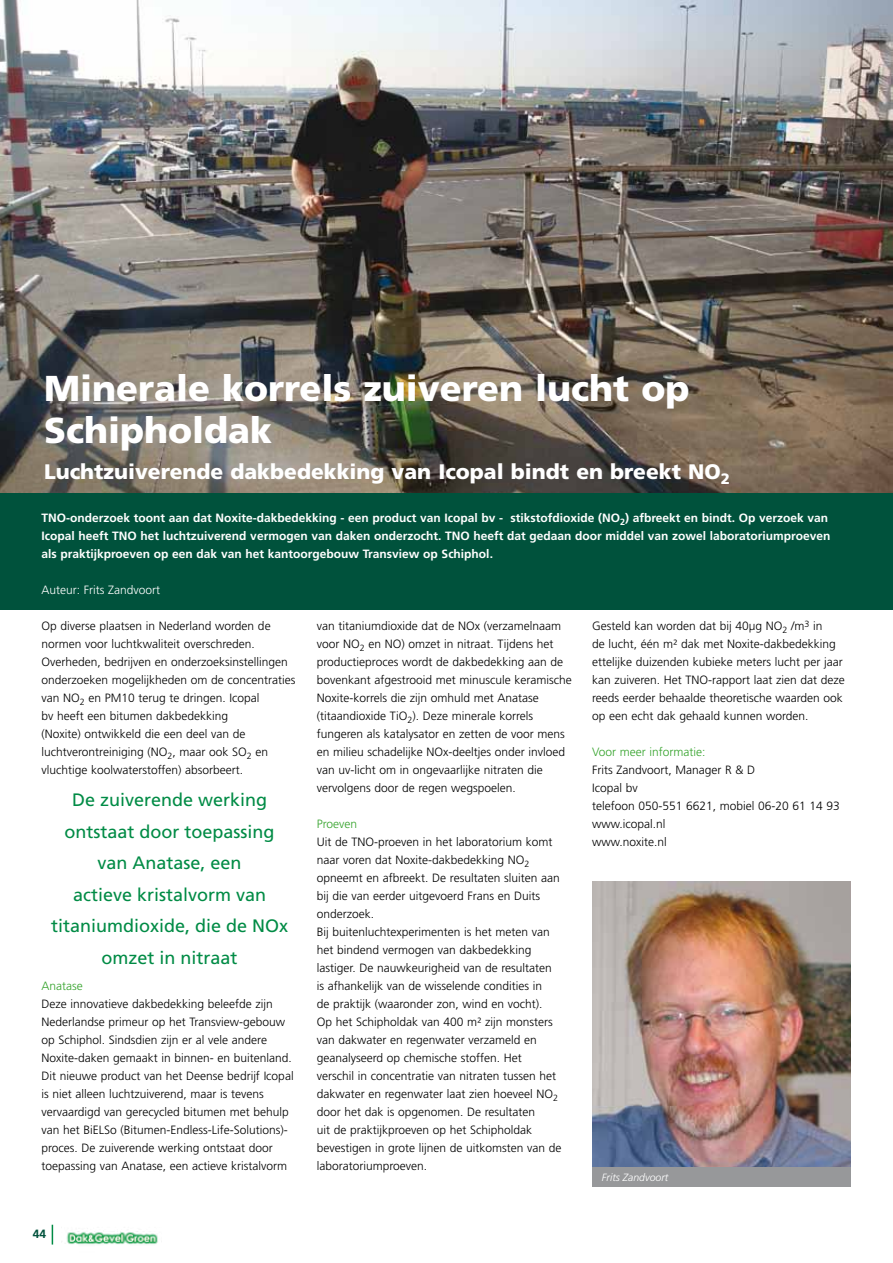
<style>
.page{position:relative;width:893px;height:1263px;background:#fff}
.page>*{position:absolute;margin:0;border:0;box-sizing:border-box;transform-origin:0 0}
.t1{font:900 36px/42px "Frutiger";color:#fff}
.t2{font:900 21px "Frutiger";color:#fff}
.t3{font:18px/31.5px "Frutiger";color:#008b45;text-align:center}
.t4{font:300 12px/18px "Frutiger";color:#000}
.t5{font:700 12px/18px "Frutiger";color:#fff}
.t6{font:300 12px "Frutiger";color:#35a32c}
.t7{font:300 12px "Frutiger";color:#fff}
.t8{font:700 12px "Frutiger";color:#00523c}
.t9{font:italic 300 10.5px "Frutiger";color:#fff}
</style>
<div class="page">
<svg style="left:52px;top:1225px;width:1px;height:19px"></svg>
<img style="left:66px;top:1231px;width:92px;height:14px">
<img style="left:0;top:0;width:892px;height:493px">
<div style="left:0;top:493px;width:893px;height:116px;background:#00523c"></div>
<hr style="left:892px;top:0;width:1px;height:171px;background:#fecc00">
<hr style="left:892px;top:171px;width:1px;height:390px;background:#008b45">
<img style="left:592px;top:881px;width:258px;height:286px">
<div style="left:592px;top:1167px;width:258px;height:19px;background:#97989a"></div>
<h1 class="t1" style="left:44px;top:367px;width:647px">Minerale korrels zuiveren lucht op<br>Schipholdak</h1>
<h2 class="t2" style="left:44px;top:459px;width:687px">Luchtzuiverende dakbedekking van Icopal bindt en breekt NO<sub>2</sub></h2>
<p class="t5" style="left:41px;top:509px;width:790px">TNO-onderzoek toont aan dat Noxite-dakbedekking - een product van Icopal bv - stikstofdioxide (NO<sub>2</sub>) afbreekt en bindt. Op verzoek van<br>Icopal heeft TNO het luchtzuiverend vermogen van daken onderzocht. TNO heeft dat gedaan door middel van zowel laboratoriumproeven als praktijkproeven op een dak van het kantoorgebouw Transview op Schiphol.</p>
<p class="t7" style="left:41px;top:583px;width:120px">Auteur: Frits Zandvoort</p>
<p class="t4" style="left:41px;top:617px;width:256px">Op diverse plaatsen in Nederland worden de normen voor luchtkwaliteit overschreden.<br>Overheden, bedrijven en onderzoeksinstellingen onderzoeken mogelijkheden om de concentraties van NO<sub>2</sub> en PM10 terug te dringen. Icopal<br>bv heeft een bitumen dakbedekking<br>(Noxite) ontwikkeld die een deel van de luchtverontreiniging (NO<sub>2</sub>, maar ook SO<sub>2</sub> en vluchtige koolwaterstoffen) absorbeert.</p>
<h3 class="t3" style="left:51px;top:784px;width:239px">De zuiverende werking ontstaat door toepassing van Anatase, een<br>actieve kristalvorm van titaniumdioxide, die de NOx omzet in nitraat</h3>
<p class="t6" style="left:41px;top:979px;width:43px">Anatase</p>
<p class="t4" style="left:41px;top:995px;width:254px">Deze innovatieve dakbedekking beleefde zijn Nederlandse primeur op het Transview-gebouw op Schiphol. Sindsdien zijn er al vele andere Noxite-daken gemaakt in binnen- en buitenland.<br>Dit nieuwe product van het Deense bedrijf Icopal is niet alleen luchtzuiverend, maar is tevens vervaardigd van gerecycled bitumen met behulp van het BiELSo (Bitumen-Endless-Life-Solutions)- proces. De zuiverende werking ontstaat door toepassing van Anatase, een actieve kristalvorm</p>
<p class="t8" style="left:33px;top:1227px;width:15px">44</p>
<p class="t4" style="left:317px;top:617px;width:257px">van titaniumdioxide dat de NOx (verzamelnaam voor NO<sub>2</sub> en NO) omzet in nitraat. Tijdens het productieproces wordt de dakbedekking aan de bovenkant afgestrooid met minuscule keramische Noxite-korrels die zijn omhuld met Anatase (titaandioxide TiO<sub>2</sub>). Deze minerale korrels fungeren als katalysator en zetten de voor mens en milieu schadelijke NOx-deeltjes onder invloed van uv-licht om in ongevaarlijke nitraten die vervolgens door de regen wegspoelen.</p>
<p class="t6" style="left:317px;top:817px;width:42px">Proeven</p>
<p class="t4" style="left:317px;top:833px;width:246px">Uit de TNO-proeven in het laboratorium komt naar voren dat Noxite-dakbedekking NO<sub>2 </sub>opneemt en afbreekt. De resultaten sluiten aan bij die van eerder uitgevoerd Frans en Duits onderzoek.<br>Bij buitenluchtexperimenten is het meten van het bindend vermogen van dakbedekking lastiger. De nauwkeurigheid van de resultaten is afhankelijk van de wisselende condities in<br>de praktijk (waaronder zon, wind en vocht).<br>Op het Schipholdak van 400 m² zijn monsters van dakwater en regenwater verzameld en geanalyseerd op chemische stoffen. Het verschil in concentratie van nitraten tussen het dakwater en regenwater laat zien hoeveel NO<sub>2 </sub>door het dak is opgenomen. De resultaten<br>uit de praktijkproeven op het Schipholdak bevestigen in grote lijnen de uitkomsten van de laboratoriumproeven.</p>
<p class="t4" style="left:592px;top:617px;width:254px">Gesteld kan worden dat bij 40µg NO<sub>2</sub> /m<sup>3</sup> in<br>de lucht, één m² dak met Noxite-dakbedekking ettelijke duizenden kubieke meters lucht per jaar kan zuiveren. Het TNO-rapport laat zien dat deze reeds eerder behaalde theoretische waarden ook op een echt dak gehaald kunnen worden.</p>
<p class="t6" style="left:592px;top:745px;width:115px">Voor meer informatie:</p>
<p class="t4" style="left:592px;top:761px;width:249px">Frits Zandvoort, Manager R &amp; D<br>Icopal bv<br>telefoon 050-551 6621, mobiel 06-20 61 14 93 www.icopal.nl<br>www.noxite.nl</p>
<p class="t9" style="left:602px;top:1171px;width:68px">Frits Zandvoort</p>
</div>
